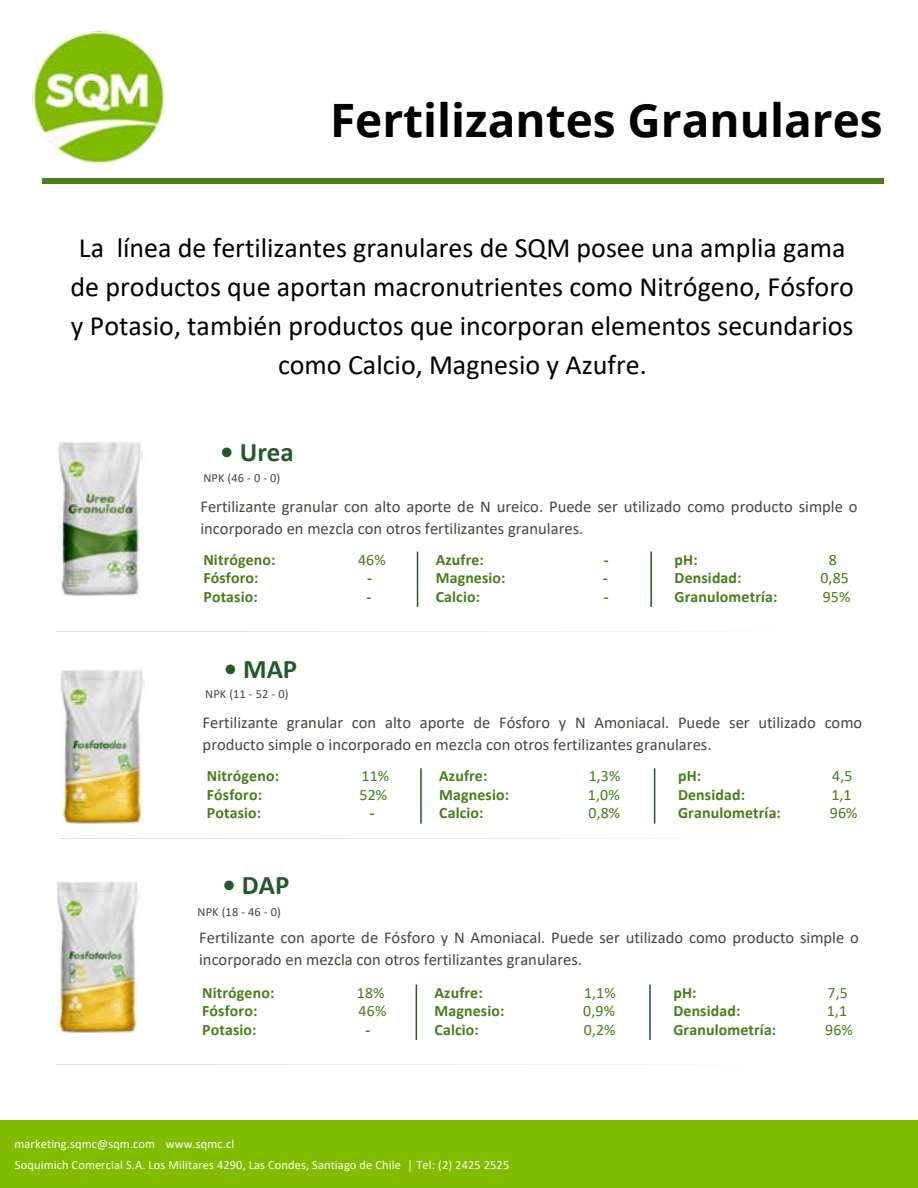
<style>
.page{position:relative;width:918px;height:1188px;background:#fff}
.page>*{position:absolute;margin:0;border:0;box-sizing:border-box;transform-origin:0 0}
.t1{font:700 46px "Open Sans";color:#000}
.t2{font:28px/39px "Calibri";color:#000;text-align:center}
.t3{font:700 27px "Calibri";color:#25592d}
.t4{font:16.6px/22px "Calibri";color:#444839}
.t5{font:700 15.8px "Calibri";letter-spacing:.01em;color:#477d1a}
.t6{font:15.8px "Calibri";letter-spacing:.01em;color:#477d1a}
.t7{font:12.4px "Calibri";letter-spacing:.01em;color:#fffffe}
.t8{font:12.4px "Calibri";letter-spacing:.01em;color:#444839}
</style>
<div class="page">
<hr style="left:56px;top:1065px;width:766px;height:1px;background:#aaabaf">
<img style="left:32px;top:31px;width:167px;height:153px">
<div style="left:0;top:1120px;width:918px;height:68px;background:#80bc00"></div>
<img style="left:58px;top:442px;width:85px;height:154px">
<img style="left:60px;top:670px;width:84px;height:153px">
<img style="left:56px;top:881px;width:83px;height:152px">
<hr style="left:56px;top:631px;width:799px;height:1px;background:#aaabaf">
<hr style="left:60px;top:838px;width:796px;height:1px;background:#aaabaf">
<hr style="left:417px;top:552px;width:1px;height:55px;background:#25592d">
<hr style="left:650px;top:552px;width:2px;height:55px;background:#25592d">
<hr style="left:420px;top:768px;width:2px;height:56px;background:#25592d">
<hr style="left:654px;top:768px;width:1px;height:56px;background:#25592d">
<hr style="left:415px;top:985px;width:2px;height:55px;background:#25592d">
<hr style="left:649px;top:985px;width:2px;height:55px;background:#25592d">
<div style="left:42px;top:178px;width:841px;height:5px;background:#477d1a"></div>
<h1 class="t1" style="left:330px;top:88px;width:554px">Fertilizantes Granulares</h1>
<p class="t2" style="left:71px;top:231px;width:785px">La línea de fertilizantes granulares de SQM posee una amplia gama de productos que aportan macronutrientes como Nitrógeno, Fósforo y Potasio, también productos que incorporan elementos secundarios como Calcio, Magnesio y Azufre.</p>
<h6 class="t3" style="left:220px;top:441px;width:75px">• Urea</h6>
<h5 class="t4" style="left:200px;top:497px;width:659px">Fertilizante granular con alto aporte de N ureico. Puede ser utilizado como producto simple o incorporado en mezcla con otros fertilizantes granulares.</h5>
<h6 class="t5" style="left:203px;top:553px;width:74px">Nitrógeno:</h6>
<h6 class="t6" style="left:358px;top:553px;width:29px">46%</h6>
<h6 class="t5" style="left:203px;top:571px;width:57px">Fósforo:</h6>
<h6 class="t5" style="left:367px;top:571px;width:6px">-</h6>
<h6 class="t5" style="left:203px;top:590px;width:56px">Potasio:</h6>
<h6 class="t5" style="left:366px;top:590px;width:6px">-</h6>
<h6 class="t8" style="left:203px;top:473px;width:78px">NPK (46 - 0 - 0)</h6>
<h2 class="t5" style="left:436px;top:553px;width:50px">Azufre:</h2>
<h2 class="t5" style="left:604px;top:553px;width:6px">-</h2>
<h2 class="t5" style="left:436px;top:571px;width:71px">Magnesio:</h2>
<h2 class="t5" style="left:603px;top:571px;width:6px">-</h2>
<h2 class="t5" style="left:436px;top:590px;width:46px">Calcio:</h2>
<h2 class="t5" style="left:604px;top:590px;width:6px">-</h2>
<p class="t5" style="left:674px;top:553px;width:25px">pH:</p>
<p class="t6" style="left:829px;top:553px;width:10px">8</p>
<p class="t5" style="left:674px;top:571px;width:69px">Densidad:</p>
<p class="t6" style="left:820px;top:571px;width:30px">0,85</p>
<p class="t5" style="left:674px;top:590px;width:104px">Granulometría:</p>
<p class="t6" style="left:823px;top:590px;width:29px">95%</p>
<h6 class="t3" style="left:224px;top:658px;width:75px">• MAP</h6>
<h6 class="t4" style="left:203px;top:713px;width:661px">Fertilizante granular con alto aporte de Fósforo y N Amoniacal. Puede ser utilizado como producto simple o incorporado en mezcla con otros fertilizantes granulares.</h6>
<h6 class="t5" style="left:207px;top:770px;width:74px">Nitrógeno:</h6>
<h6 class="t6" style="left:362px;top:770px;width:29px">11%</h6>
<h6 class="t5" style="left:207px;top:788px;width:57px">Fósforo:</h6>
<h6 class="t6" style="left:359px;top:788px;width:29px">52%</h6>
<h6 class="t5" style="left:207px;top:807px;width:56px">Potasio:</h6>
<h6 class="t5" style="left:370px;top:807px;width:6px">-</h6>
<p class="t8" style="left:205px;top:689px;width:85px">NPK (11 - 52 - 0)</p>
<p class="t5" style="left:439px;top:770px;width:50px">Azufre:</p>
<p class="t6" style="left:589px;top:770px;width:33px">1,3%</p>
<p class="t5" style="left:439px;top:788px;width:71px">Magnesio:</p>
<p class="t6" style="left:588px;top:788px;width:33px">1,0%</p>
<p class="t5" style="left:439px;top:807px;width:46px">Calcio:</p>
<p class="t6" style="left:588px;top:807px;width:33px">0,8%</p>
<h2 class="t5" style="left:678px;top:770px;width:25px">pH:</h2>
<h2 class="t6" style="left:832px;top:770px;width:22px">4,5</h2>
<h2 class="t5" style="left:678px;top:788px;width:69px">Densidad:</h2>
<h2 class="t6" style="left:831px;top:788px;width:22px">1,1</h2>
<h2 class="t5" style="left:678px;top:807px;width:104px">Granulometría:</h2>
<h2 class="t6" style="left:830px;top:807px;width:29px">96%</h2>
<h6 class="t3" style="left:222px;top:874px;width:69px">• DAP</h6>
<h6 class="t4" style="left:199px;top:928px;width:661px">Fertilizante con aporte de Fósforo y N Amoniacal. Puede ser utilizado como producto simple o incorporado en mezcla con otros fertilizantes granulares.</h6>
<h6 class="t5" style="left:202px;top:986px;width:74px">Nitrógeno:</h6>
<h6 class="t6" style="left:357px;top:986px;width:29px">18%</h6>
<h6 class="t5" style="left:202px;top:1004px;width:57px">Fósforo:</h6>
<h6 class="t6" style="left:359px;top:1004px;width:29px">46%</h6>
<h6 class="t5" style="left:202px;top:1023px;width:56px">Potasio:</h6>
<h6 class="t5" style="left:365px;top:1023px;width:6px">-</h6>
<p class="t8" style="left:198px;top:906px;width:85px">NPK (18 - 46 - 0)</p>
<h6 class="t5" style="left:434px;top:986px;width:50px">Azufre:</h6>
<h6 class="t6" style="left:584px;top:986px;width:33px">1,1%</h6>
<h6 class="t5" style="left:434px;top:1004px;width:71px">Magnesio:</h6>
<h6 class="t6" style="left:583px;top:1004px;width:33px">0,9%</h6>
<h6 class="t5" style="left:434px;top:1023px;width:46px">Calcio:</h6>
<h6 class="t6" style="left:584px;top:1023px;width:33px">0,2%</h6>
<p class="t5" style="left:673px;top:986px;width:25px">pH:</p>
<p class="t6" style="left:827px;top:986px;width:22px">7,5</p>
<p class="t5" style="left:673px;top:1004px;width:69px">Densidad:</p>
<p class="t6" style="left:827px;top:1004px;width:22px">1,1</p>
<p class="t5" style="left:673px;top:1023px;width:104px">Granulometría:</p>
<p class="t6" style="left:825px;top:1023px;width:29px">96%</p>
<h3 class="t7" style="left:15px;top:1138px;width:142px">marketing.sqmc@sqm.com</h3>
<p class="t7" style="left:166px;top:1138px;width:70px">www.sqmc.cl</p>
<h6 class="t7" style="left:15px;top:1159px;width:496px">Soquimich Comercial S.A. Los Militares 4290, Las Condes, Santiago de Chile │ Tel: (2) 2425 2525</h6>
</div>
